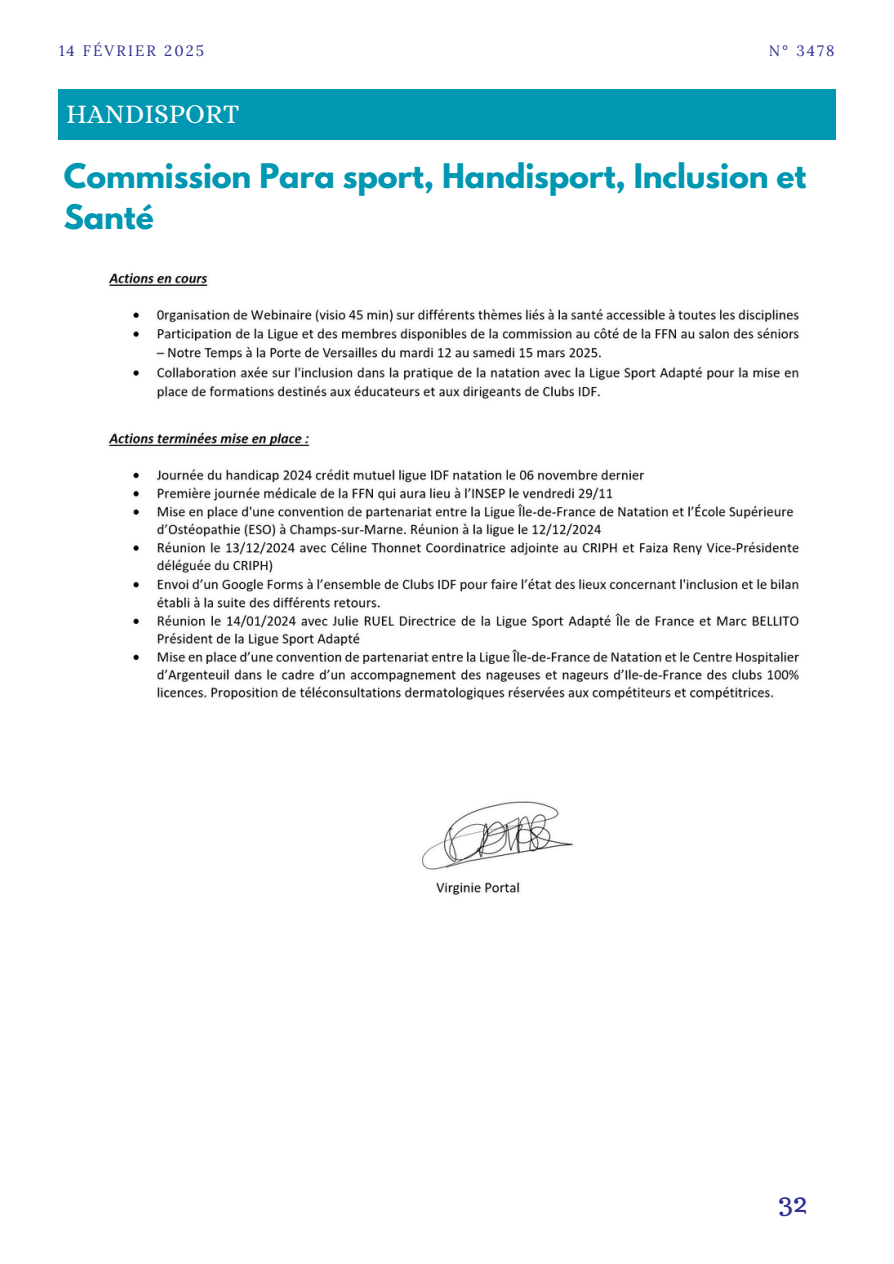
<style>
.page{position:relative;width:894px;height:1264px;background:#fff}
.page>*{position:absolute;margin:0;border:0;box-sizing:border-box;transform-origin:0 0}
.t1{font:700 30px/41.7px "League Spartan";letter-spacing:-.005em;color:#0097b2}
.t2{font:27px "Alice";color:#fff}
.t3{font:27px "Trocchi";color:#2e3192}
.t4{font:15px "Lora";letter-spacing:.14em;color:#2e3192}
</style>
<div class="page">
<div style="left:58px;top:89px;width:777px;height:51px;background:#0097b2"></div>
<img style="left:108px;top:272px;width:692px;height:623px">
<h2 class="t4" style="left:59px;top:41px;width:146px">14 FÉVRIER 2025</h2>
<h1 class="t4" style="left:768px;top:41px;width:67px">N° 3478</h1>
<p class="t2" style="left:66px;top:98px;width:175px">HANDISPORT</p>
<p class="t1" style="left:64px;top:158px;width:743px">Commission Para sport, Handisport, Inclusion et<br>Santé</p>
<p class="t3" style="left:778px;top:1184px;width:30px">32</p>
</div>
